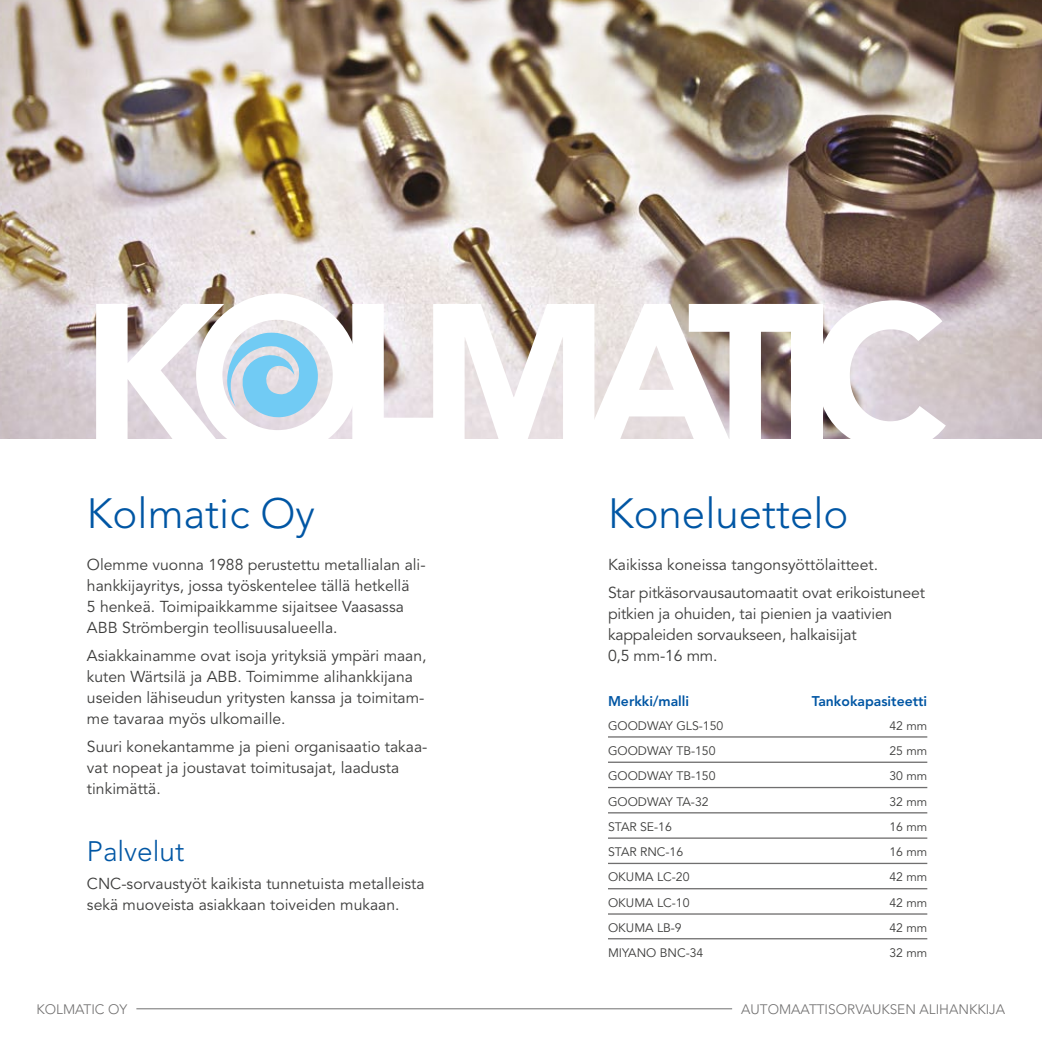
<style>
.page{position:relative;width:1042px;height:1042px;background:#fff}
.page>*{position:absolute;margin:0;border:0;box-sizing:border-box;transform-origin:0 0}
.t1{font:300 42px "Avenir LT Std";color:#0056a4}
.t2{font:300 28px "Avenir LT Std";color:#0056a4}
.t3{font:15.75px/21px "Avenir LT Std";color:#3c3c3b}
.t4{font:800 14px "Avenir LT Std";color:#0056a4}
.t5{font:300 13.65px "Avenir LT Std";color:#706f6f}
.t6{font:12.25px "Avenir LT Std";color:#3c3c3b}
</style>
<div class="page">
<img style="left:0;top:0;width:1042px;height:439px">
<div style="left:791px;top:304px;width:31px;height:143px;background:#fff"></div>
<svg style="left:817px;top:300px;width:129px;height:139px"></svg>
<hr style="left:608px;top:736px;width:319px;height:1px;background:#706f6f">
<hr style="left:608px;top:761px;width:319px;height:2px;background:#706f6f">
<hr style="left:608px;top:787px;width:319px;height:1px;background:#706f6f">
<hr style="left:608px;top:812px;width:319px;height:1px;background:#706f6f">
<hr style="left:608px;top:837px;width:319px;height:2px;background:#706f6f">
<hr style="left:608px;top:863px;width:319px;height:1px;background:#706f6f">
<hr style="left:608px;top:888px;width:319px;height:1px;background:#706f6f">
<hr style="left:608px;top:913px;width:319px;height:1px;background:#706f6f">
<hr style="left:608px;top:938px;width:319px;height:1px;background:#706f6f">
<hr style="left:136px;top:1008px;width:596px;height:1px;background:#706f6f">
<svg style="left:96px;top:293px;width:705px;height:146px"></svg>
<h1 class="t1" style="left:87px;top:489px;width:229px">Kolmatic Oy</h1>
<p class="t3" style="left:87px;top:555px;width:340px">Olemme vuonna 1988 perustettu metallialan ali&shy;hankkijayritys, jossa työskentelee tällä hetkellä<br>5 henkeä. Toimipaikkamme sijaitsee Vaasassa ABB Strömbergin teollisuusalueella.</p>
<p class="t3" style="left:87px;top:646px;width:341px">Asiakkainamme ovat isoja yrityksiä ympäri maan, kuten Wärtsilä ja ABB. Toimimme alihankkijana useiden lähiseudun yritysten kanssa ja toimitam&shy;me tavaraa myös ulkomaille.</p>
<p class="t3" style="left:87px;top:737px;width:342px">Suuri konekantamme ja pieni organisaatio takaa&shy;vat nopeat ja joustavat toimitusajat, laadusta tinkimättä.</p>
<h2 class="t2" style="left:87px;top:835px;width:99px">Palvelut</h2>
<p class="t3" style="left:87px;top:873px;width:339px">CNC-sorvaustyöt kaikista tunnetuista metalleista sekä muoveista asiakkaan toiveiden mukaan.</p>
<h1 class="t1" style="left:608px;top:489px;width:242px">Koneluettelo</h1>
<p class="t3" style="left:608px;top:551px;width:318px;line-height:28px">Kaikissa koneissa tangonsyöttölaitteet.<br>Star pitkäsorvausautomaatit ovat erikoistuneet</p>
<p class="t3" style="left:608px;top:604px;width:286px">pitkien ja ohuiden, tai pienien ja vaativien kappaleiden sorvaukseen, halkaisijat<br>0,5 mm-16 mm.</p>
<p class="t4" style="left:608px;top:693px;width:83px">Merkki/malli</p>
<p class="t4" style="left:812px;top:693px;width:117px">Tankokapasiteetti</p>
<p class="t6" style="left:608px;top:719px;width:117px">GOODWAY GLS-150</p>
<p class="t6" style="left:889px;top:719px;width:39px">42 mm</p>
<p class="t6" style="left:608px;top:744px;width:109px">GOODWAY TB-150</p>
<p class="t6" style="left:889px;top:744px;width:39px">25 mm</p>
<p class="t6" style="left:608px;top:769px;width:109px">GOODWAY TB-150</p>
<p class="t6" style="left:889px;top:769px;width:39px">30 mm</p>
<p class="t6" style="left:608px;top:794px;width:102px">GOODWAY TA-32</p>
<p class="t6" style="left:889px;top:794px;width:39px">32 mm</p>
<p class="t6" style="left:608px;top:819px;width:65px">STAR SE-16</p>
<p class="t6" style="left:889px;top:819px;width:39px">16 mm</p>
<p class="t6" style="left:608px;top:845px;width:77px">STAR RNC-16</p>
<p class="t6" style="left:889px;top:845px;width:39px">16 mm</p>
<p class="t6" style="left:608px;top:870px;width:83px">OKUMA LC-20</p>
<p class="t6" style="left:889px;top:870px;width:39px">42 mm</p>
<p class="t6" style="left:608px;top:895px;width:83px">OKUMA LC-10</p>
<p class="t6" style="left:889px;top:895px;width:39px">42 mm</p>
<p class="t6" style="left:608px;top:920px;width:75px">OKUMA LB-9</p>
<p class="t6" style="left:889px;top:920px;width:39px">42 mm</p>
<p class="t6" style="left:608px;top:945px;width:97px">MIYANO BNC-34</p>
<p class="t6" style="left:889px;top:945px;width:39px">32 mm</p>
<p class="t5" style="left:36px;top:1001px;width:92px">KOLMATIC OY</p>
<p class="t5" style="left:741px;top:1001px;width:265px">AUTOMAATTISORVAUKSEN ALIHANKKIJA</p>
</div>
